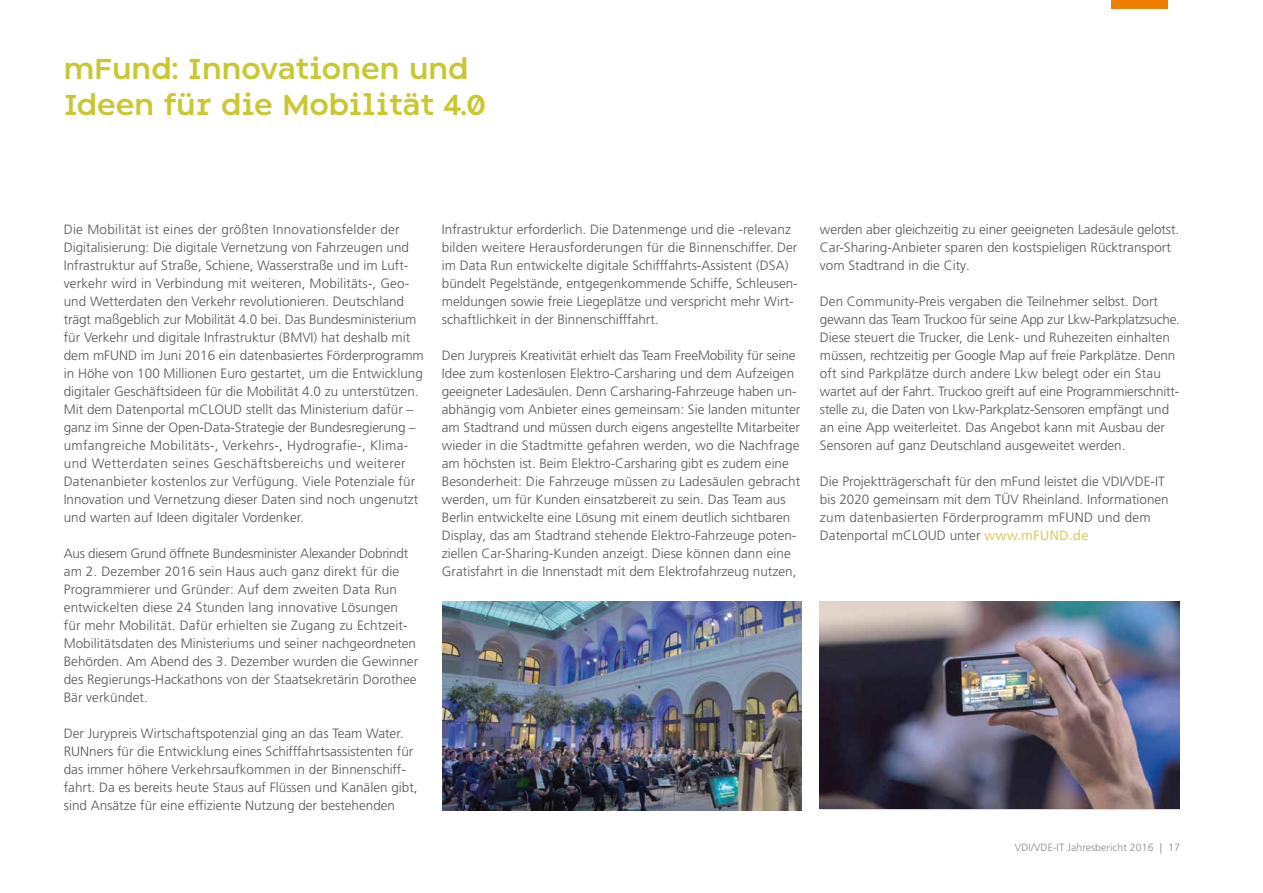
<style>
.page{position:relative;width:1263px;height:893px;background:#fff}
.page>*{position:absolute;margin:0;border:0;box-sizing:border-box;transform-origin:0 0}
.t1{font:500 30px/36px "Dragon";color:#c9c831}
.t2{font:300 13.5px/18px "Frutiger LT Pro";color:#575756}
.t3{font:300 10.5px "Frutiger LT Pro";letter-spacing:.01em;color:#878787}
.s1{font-weight:400;color:#d5d263}
</style>
<div class="page">
<div style="left:1112px;top:0;width:56px;height:9px;background:#ef7d00"></div>
<img style="left:820px;top:601px;width:359px;height:207px">
<img style="left:442px;top:601px;width:360px;height:209px">
<h1 class="t1" style="left:64px;top:52px;width:424px">mFund: Innovationen und<br>Ideen für die Mobilität 4.0</h1>
<p class="t2" style="left:64px;top:220px;width:362px">Die Mobilität ist eines der größten Innovationsfelder der Digitalisierung: Die digitale Vernetzung von Fahrzeugen und Infrastruktur auf Straße, Schiene, Wasserstraße und im Luft&shy;verkehr wird in Verbindung mit weiteren, Mobilitäts-, Geo&shy;und Wetterdaten den Verkehr revolutionieren. Deutschland trägt maßgeblich zur Mobilität 4. 0 bei. Das Bundesministerium für Verkehr und digitale Infrastruktur (BMVI) hat deshalb mit dem mFUND im Juni 2016 ein datenbasiertes Förderprogramm in Höhe von 100 Millionen Euro gestartet, um die Entwicklung digitaler Geschäftsideen für die Mobilität 4. 0 zu unterstützen.<br>Mit dem Datenportal mCLOUD stellt das Ministerium dafür – ganz im Sinne der Open-Data-Strategie der Bundesregierung – umfangreiche Mobilitäts-, Verkehrs-, Hydrografie-, Klima&shy;und Wetterdaten seines Geschäftsbereichs und weiterer Datenanbieter kostenlos zur Verfügung. Viele Potenziale für Innovation und Vernetzung dieser Daten sind noch ungenutzt und warten auf Ideen digitaler Vordenker.</p>
<p class="t2" style="left:64px;top:544px;width:356px">Aus diesem Grund öffnete Bundesminister Alexander Dobrindt am 2. Dezember 2016 sein Haus auch ganz direkt für die Programmierer und Gründer: Auf dem zweiten Data Run entwickelten diese 24 Stunden lang innovative Lösungen für mehr Mobilität. Dafür erhielten sie Zugang zu Echtzeit-Mobilitätsdaten des Ministeriums und seiner nachgeordneten Behörden. Am Abend des 3. Dezember wurden die Gewinner des Regierungs-Hackathons von der Staatsekretärin Dorothee Bär verkündet.</p>
<p class="t2" style="left:64px;top:724px;width:355px">Der Jurypreis Wirtschaftspotenzial ging an das Team Water.<br>RUNners für die Entwicklung eines Schifffahrtsassistenten für das immer höhere Verkehrsaufkommen in der Binnenschiff&shy;fahrt. Da es bereits heute Staus auf Flüssen und Kanälen gibt, sind Ansätze für eine effiziente Nutzung der bestehenden</p>
<p class="t2" style="left:442px;top:220px;width:357px">Infrastruktur erforderlich. Die Datenmenge und die -relevanz bilden weitere Herausforderungen für die Binnenschiffer. Der im Data Run entwickelte digitale Schifffahrts-Assistent (DSA) bündelt Pegelstände, entgegenkommende Schiffe, Schleusen&shy;meldungen sowie freie Liegeplätze und verspricht mehr Wirt&shy;schaftlichkeit in der Binnenschifffahrt.</p>
<p class="t2" style="left:442px;top:346px;width:360px">Den Jurypreis Kreativität erhielt das Team FreeMobility für seine Idee zum kostenlosen Elektro-Carsharing und dem Aufzeigen geeigneter Ladesäulen. Denn Carsharing-Fahrzeuge haben un&shy;abhängig vom Anbieter eines gemeinsam: Sie landen mitunter am Stadtrand und müssen durch eigens angestellte Mitarbeiter wieder in die Stadtmitte gefahren werden, wo die Nachfrage am höchsten ist. Beim Elektro-Carsharing gibt es zudem eine Besonderheit: Die Fahrzeuge müssen zu Ladesäulen gebracht werden, um für Kunden einsatzbereit zu sein. Das Team aus Berlin entwickelte eine Lösung mit einem deutlich sichtbaren Display, das am Stadtrand stehende Elektro-Fahrzeuge poten&shy;ziellen Car-Sharing-Kunden anzeigt. Diese können dann eine Gratisfahrt in die Innenstadt mit dem Elektrofahrzeug nutzen,</p>
<p class="t2" style="left:820px;top:220px;width:358px">werden aber gleichzeitig zu einer geeigneten Ladesäule gelotst.<br>Car-Sharing-Anbieter sparen den kostspieligen Rücktransport vom Stadtrand in die City.</p>
<p class="t2" style="left:820px;top:292px;width:361px">Den Community-Preis vergaben die Teilnehmer selbst. Dort gewann das Team Truckoo für seine App zur Lkw-Parkplatzsuche.<br>Diese steuert die Trucker, die Lenk- und Ruhezeiten einhalten müssen, rechtzeitig per Google Map auf freie Parkplätze. Denn oft sind Parkplätze durch andere Lkw belegt oder ein Stau wartet auf der Fahrt. Truckoo greift auf eine Programmierschnitt&shy;stelle zu, die Daten von Lkw-Parkplatz-Sensoren empfängt und an eine App weiterleitet. Das Angebot kann mit Ausbau der Sensoren auf ganz Deutschland ausgeweitet werden.</p>
<p class="t2" style="left:820px;top:472px;width:350px">Die Projektträgerschaft für den mFund leistet die VDI/VDE-IT bis 2020 gemeinsam mit dem TÜV Rheinland. Informationen zum datenbasierten Förderprogramm mFUND und dem Datenportal mCLOUD unter <span class="s1">www.mFUND.de</span></p>
<p class="t3" style="left:1015px;top:841px;width:167px">VDI/VDE-IT Jahresbericht 2016 | 17</p>
</div>
